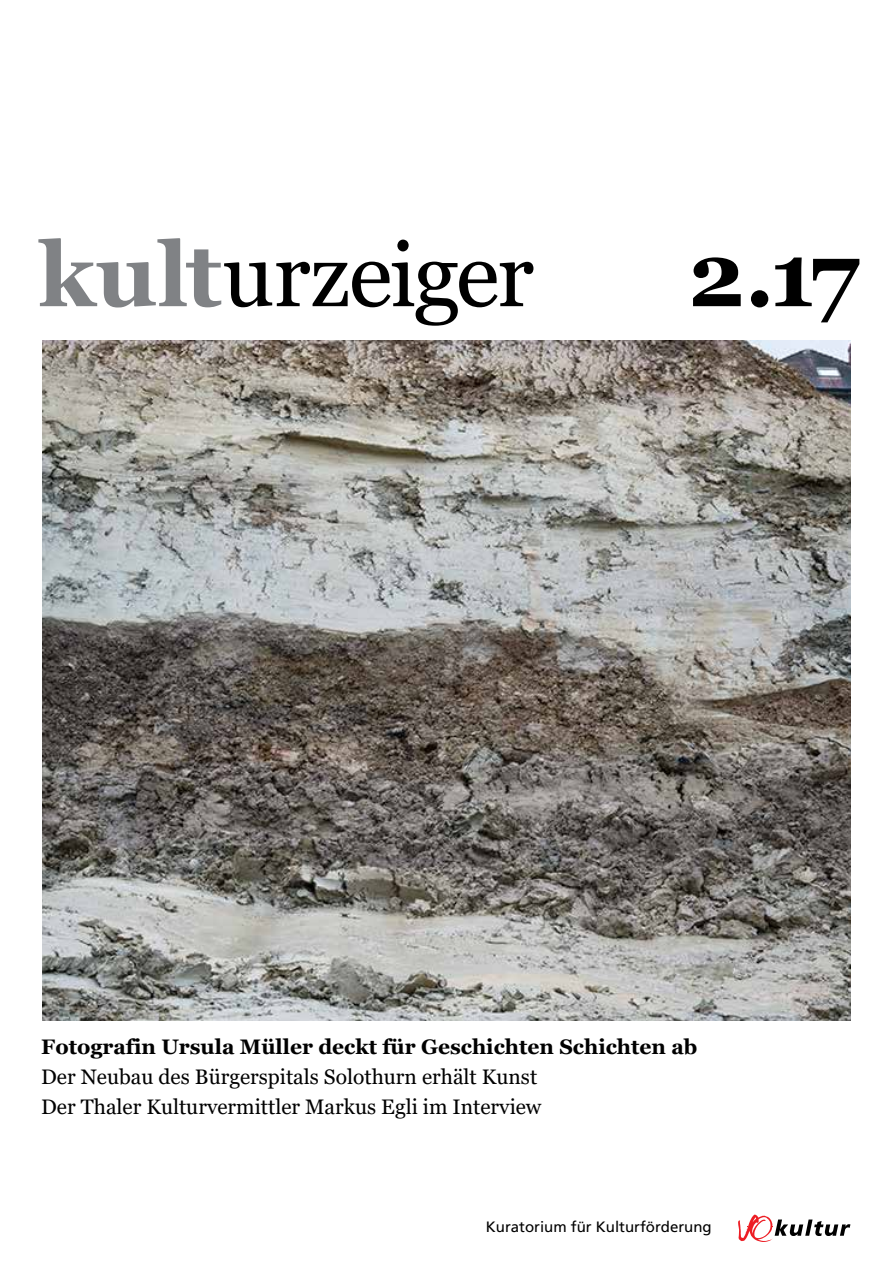
<style>
.page{position:relative;width:893px;height:1263px;background:#fff}
.page>*{position:absolute;margin:0;border:0;box-sizing:border-box;transform-origin:0 0}
.t1{font:90px "Georgia";letter-spacing:-.025em;color:#000}
.t2{font:700 90px "Georgia";color:#000}
.t3{font:21px/30px "Georgia";color:#000}
.t4{font:700 21px "Georgia";color:#000}
.t5{font:15px "Frutiger LT Com";color:#000}
.s1{font-weight:700;color:#808285}
</style>
<div class="page">
<svg style="left:738px;top:1214px;width:112px;height:28px"></svg>
<img style="left:43px;top:340px;width:807px;height:680px">
<h1 class="t1" style="left:38px;top:221px;width:497px"><span class="s1">kult</span>urzeiger</h1>
<h1 class="t2" style="left:688px;top:217px;width:172px">2.17</h1>
<p class="t4" style="left:41px;top:1033px;width:658px">Fotografin Ursula Müller deckt für Geschichten Schichten ab</p>
<p class="t3" style="left:41px;top:1062px;width:502px">Der Neubau des Bürgerspitals Solothurn erhält Kunst<br>Der Thaler Kulturvermittler Markus Egli im Interview</p>
<p class="t5" style="left:486px;top:1218px;width:227px">Kuratorium für Kulturförderung</p>
</div>
